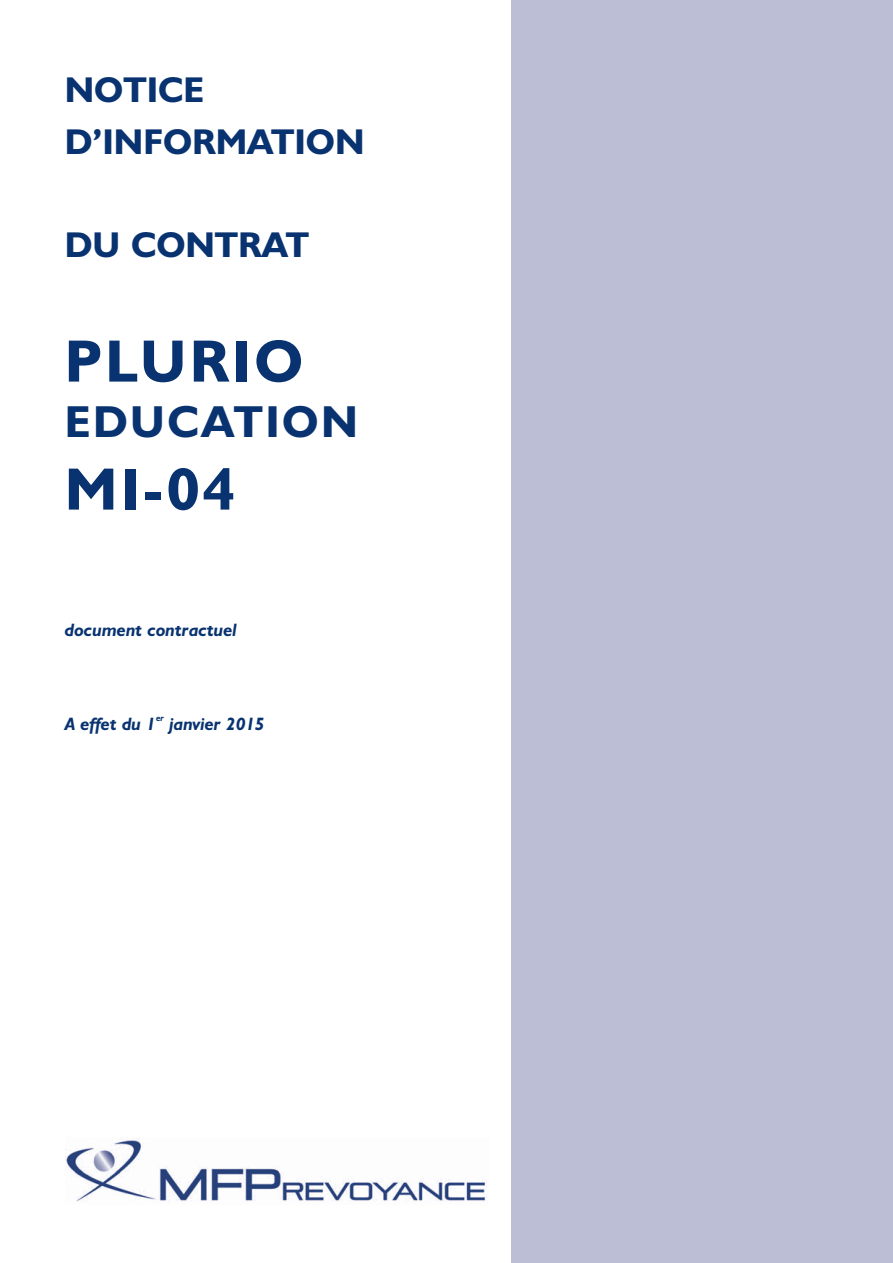
<style>
.page{position:relative;width:893px;height:1263px;background:#fff}
.page>*{position:absolute;margin:0;border:0;box-sizing:border-box;transform-origin:0 0}
.t1{font:700 60px "Humanist 521 BT";letter-spacing:.055em;color:#093370}
.t2{font:700 45px "Humanist 521 BT";letter-spacing:.055em;color:#093370}
.t3{font:700 36px/51.8px "Humanist 521 BT";color:#093370}
.t4{font:italic 700 18px "Humanist 521 BT";color:#093370}
.t5{font:italic 700 9px "Humanist 521 BT";color:#093370}
</style>
<div class="page">
<div style="left:511px;top:0;width:381px;height:1263px;background:#bcbed5"></div>
<img style="left:66px;top:1139px;width:421px;height:63px">
<h3 class="t3" style="left:65px;top:68px;width:301px">NOTICE<br>D’INFORMATION</h3>
<h3 class="t3" style="left:65px;top:223px;width:246px">DU CONTRAT</h3>
<h1 class="t1" style="left:65px;top:341px;width:240px">PLURIO</h1>
<h2 class="t2" style="left:65px;top:406px;width:295px">EDUCATION</h2>
<h1 class="t1" style="left:65px;top:469px;width:172px">MI-04</h1>
<p class="t4" style="left:65px;top:619px;width:174px">document contractuel</p>
<p class="t4" style="left:65px;top:713px;width:93px">A effet du 1</p>
<p class="t5" style="left:156px;top:713px;width:10px">er</p>
<p class="t4" style="left:170px;top:713px;width:97px">janvier 2015</p>
</div>
